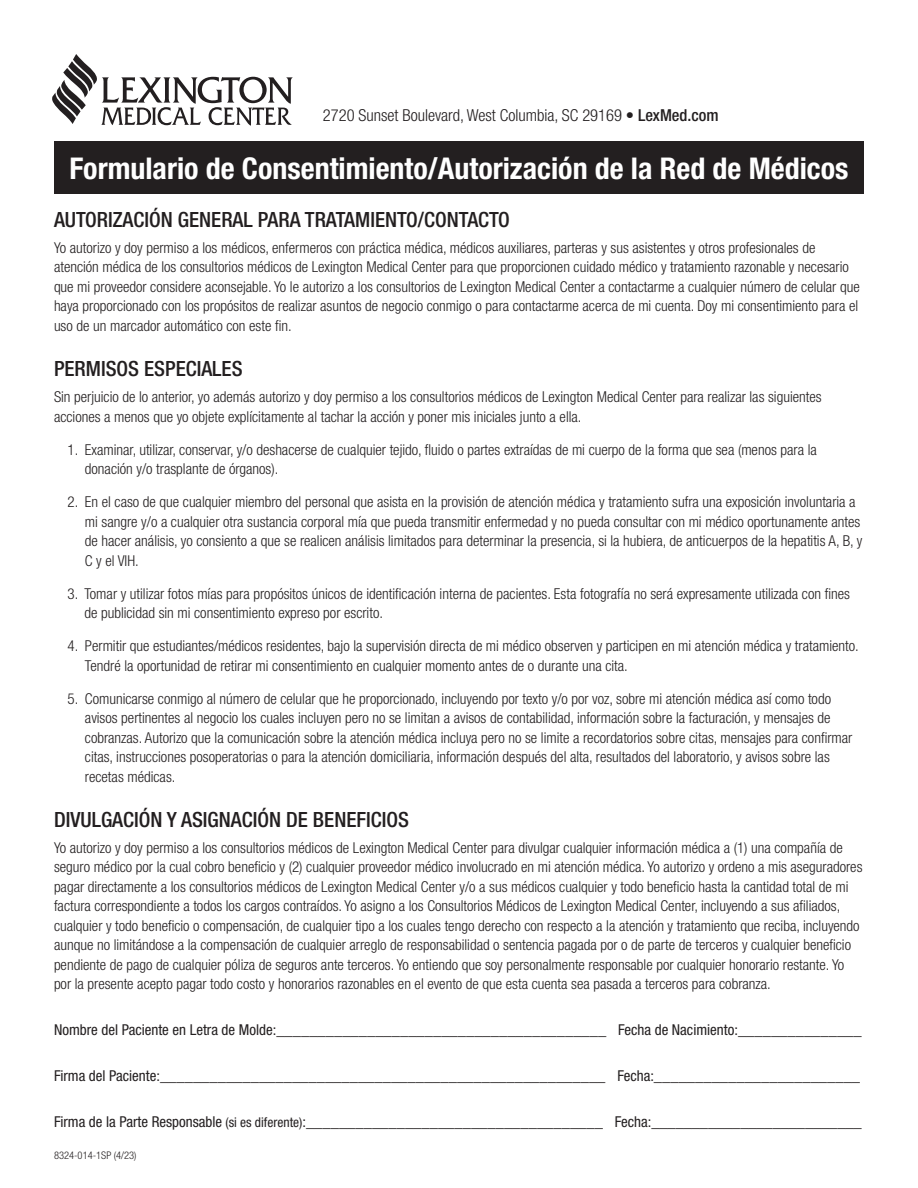
<style>
.page{position:relative;width:918px;height:1188px;background:#fff}
.page>*{position:absolute;margin:0;border:0;box-sizing:border-box;transform-origin:0 0}
.t1{font:700 condensed 30px "Helvetica Neue LT Std";color:#fff}
.t2{font:500 condensed 21px "Helvetica Neue LT Std";color:#231f20}
.t3{font:300 condensed 16.5px "Helvetica Neue LT Std";color:#231f20}
.t4{font:300 condensed 15px/19.5px "Helvetica Neue LT Std";color:#231f20}
.t5{font:300 condensed 10.5px "Helvetica Neue LT Std";color:#231f20}
.s1{font-weight:500}
.s2{font-weight:400;font-size:15px}
.s3{font-weight:400;font-size:13.5px}
</style>
<div class="page">
<div style="left:54px;top:141px;width:810px;height:53px;background:#231f20"></div>
<svg style="left:52px;top:54px;width:241px;height:72px"></svg>
<p class="t3" style="left:323px;top:105px;width:397px">2720 Sunset Boulevard, West Columbia, SC 29169 • <span class="s1">LexMed.com</span></p>
<p class="t1" style="left:69px;top:150px;width:781px">Formulario de Consentimiento/Autorización de la Red de Médicos</p>
<p class="t2" style="left:54px;top:207px;width:457px">AUTORIZACIÓN GENERAL PARA TRATAMIENTO/CONTACTO</p>
<p class="t4" style="left:54px;top:238px;width:807px">Yo autorizo y doy permiso a los médicos, enfermeros con práctica médica, médicos auxiliares, parteras y sus asistentes y otros profesionales de atención médica de los consultorios médicos de Lexington Medical Center para que proporcionen cuidado médico y tratamiento razonable y necesario que mi proveedor considere aconsejable. Yo le autorizo a los consultorios de Lexington Medical Center a contactarme a cualquier número de celular que haya proporcionado con los propósitos de realizar asuntos de negocio conmigo o para contactarme acerca de mi cuenta. Doy mi consentimiento para el uso de un marcador automático con este fin.</p>
<p class="t2" style="left:54px;top:356px;width:190px">PERMISOS ESPECIALES</p>
<p class="t4" style="left:54px;top:387px;width:769px">Sin perjuicio de lo anterior, yo además autorizo y doy permiso a los consultorios médicos de Lexington Medical Center para realizar las siguientes acciones a menos que yo objete explícitamente al tachar la acción y poner mis iniciales junto a ella.</p>
<p class="t4" style="left:85px;top:440px;width:733px;text-indent:-17px">1. Examinar, utilizar, conservar, y/o deshacerse de cualquier tejido, fluido o partes extraídas de mi cuerpo de la forma que sea (menos para la donación y/o trasplante de órganos).</p>
<p class="t4" style="left:85px;top:492px;width:779px;text-indent:-17px">2. En el caso de que cualquier miembro del personal que asista en la provisión de atención médica y tratamiento sufra una exposición involuntaria a mi sangre y/o a cualquier otra sustancia corporal mía que pueda transmitir enfermedad y no pueda consultar con mi médico oportunamente antes de hacer análisis, yo consiento a que se realicen análisis limitados para determinar la presencia, si la hubiera, de anticuerpos de la hepatitis A, B, y C y el VIH.</p>
<p class="t4" style="left:84px;top:584px;width:767px;text-indent:-17px">3. Tomar y utilizar fotos mías para propósitos únicos de identificación interna de pacientes. Esta fotografía no será expresamente utilizada con fines de publicidad sin mi consentimiento expreso por escrito.</p>
<p class="t4" style="left:85px;top:636px;width:775px;text-indent:-17px">4. Permitir que estudiantes/médicos residentes, bajo la supervisión directa de mi médico observen y participen en mi atención médica y tratamiento.<br>Tendré la oportunidad de retirar mi consentimiento en cualquier momento antes de o durante una cita.</p>
<p class="t4" style="left:85px;top:689px;width:769px;text-indent:-17px">5. Comunicarse conmigo al número de celular que he proporcionado, incluyendo por texto y/o por voz, sobre mi atención médica así como todo avisos pertinentes al negocio los cuales incluyen pero no se limitan a avisos de contabilidad, información sobre la facturación, y mensajes de cobranzas. Autorizo que la comunicación sobre la atención médica incluya pero no se limite a recordatorios sobre citas, mensajes para confirmar citas, instrucciones posoperatorias o para la atención domiciliaria, información después del alta, resultados del laboratorio, y avisos sobre las recetas médicas.</p>
<p class="t2" style="left:54px;top:807px;width:357px">DIVULGACIÓN Y ASIGNACIÓN DE BENEFICIOS</p>
<p class="t4" style="left:54px;top:838px;width:810px">Yo autorizo y doy permiso a los consultorios médicos de Lexington Medical Center para divulgar cualquier información médica a (1) una compañía de seguro médico por la cual cobro beneficio y (2) cualquier proveedor médico involucrado en mi atención médica. Yo autorizo y ordeno a mis aseguradores pagar directamente a los consultorios médicos de Lexington Medical Center y/o a sus médicos cualquier y todo beneficio hasta la cantidad total de mi factura correspondiente a todos los cargos contraídos. Yo asigno a los Consultorios Médicos de Lexington Medical Center, incluyendo a sus afiliados, cualquier y todo beneficio o compensación, de cualquier tipo a los cuales tengo derecho con respecto a la atención y tratamiento que reciba, incluyendo aunque no limitándose a la compensación de cualquier arreglo de responsabilidad o sentencia pagada por o de parte de terceros y cualquier beneficio pendiente de pago de cualquier póliza de seguros ante terceros. Yo entiendo que soy personalmente responsable por cualquier honorario restante. Yo por la presente acepto pagar todo costo y honorarios razonables en el evento de que esta cuenta sea pasada a terceros para cobranza.</p>
<p class="t3" style="left:54px;top:1020px;width:809px"><span class="s2">Nombre del Paciente en Letra de Molde:</span>________________________________________ <span class="s2">Fecha de Nacimiento:</span>_______________</p>
<p class="t3" style="left:54px;top:1065px;width:808px"><span class="s2">Firma del Paciente:</span>______________________________________________________ <span class="s2">Fecha:</span>_________________________</p>
<p class="t3" style="left:54px;top:1111px;width:809px"><span class="s2">Firma de la Parte Responsable</span> <span class="s3">(si es diferente)</span><span class="s2">:</span>____________________________________ <span class="s2">Fecha:</span>__________________________</p>
<p class="t5" style="left:54px;top:1149px;width:84px">8324-014-1SP (4/23)</p>
</div>
